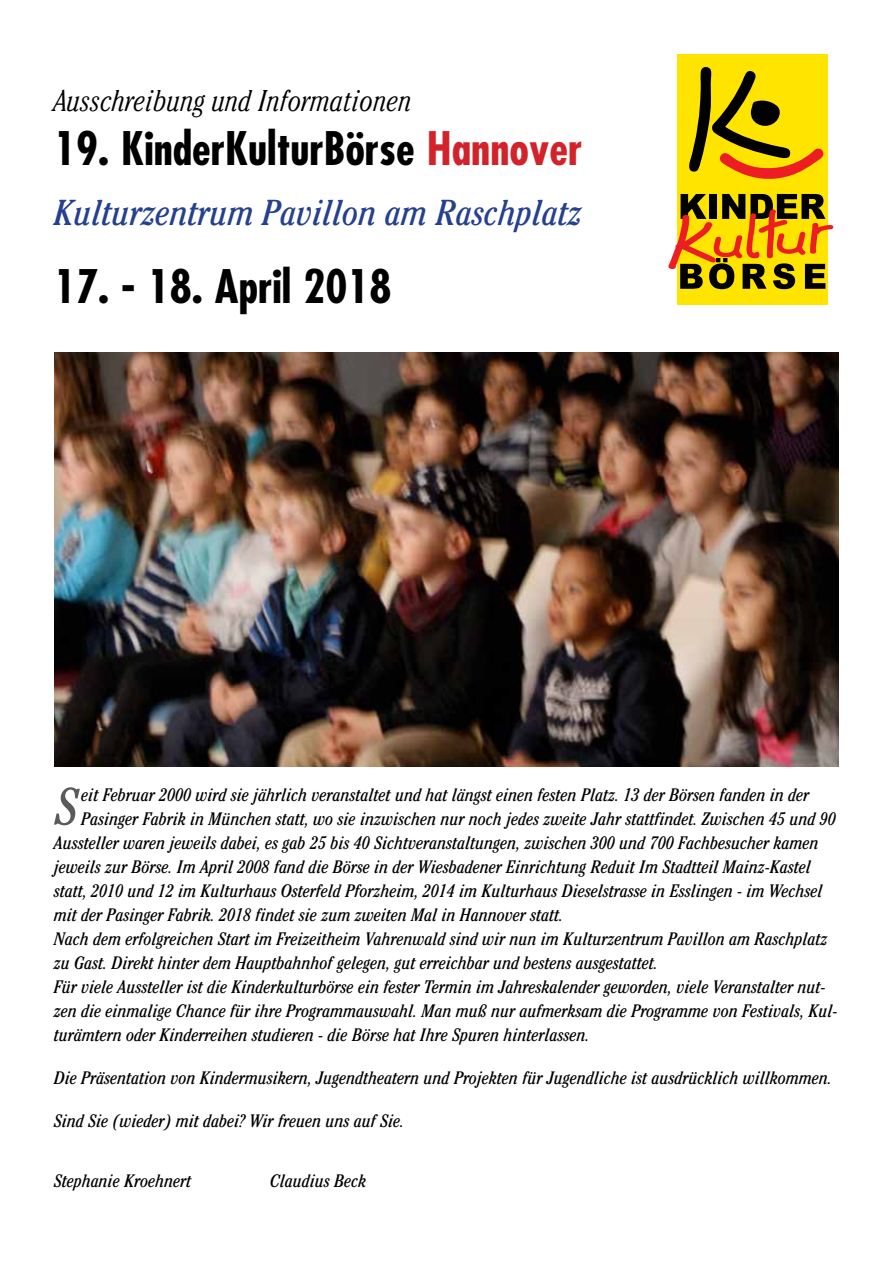
<style>
.page{position:relative;width:893px;height:1263px;background:#fff}
.page>*{position:absolute;margin:0;border:0;box-sizing:border-box;transform-origin:0 0}
.t1{font:italic condensed 52.35px "Cheltenham";color:#5a5b5d}
.t2{font:700 condensed 45px "Futura";color:#000}
.t3{font:italic condensed 36px "Cheltenham";color:#25408f}
.t4{font:italic 300 condensed 30px "Cheltenham";color:#000}
.t5{font:italic condensed 18px "Cheltenham";color:#000}
.s1{color:#d2232a}
</style>
<div class="page">
<div style="left:677px;top:54px;width:151px;height:250px;background:#ffe400"></div>
<svg style="left:689px;top:67px;width:134px;height:112px"></svg>
<svg style="left:668px;top:194px;width:165px;height:95px"></svg>
<img style="left:54px;top:353px;width:785px;height:414px">
<h3 class="t4" style="left:54px;top:83px;width:359px">Ausschreibung und Informationen</h3>
<h2 class="t2" style="left:54px;top:119px;width:530px">19. KinderKulturBörse <span class="s1">Hannover</span></h2>
<h3 class="t3" style="left:54px;top:191px;width:530px">Kulturzentrum Pavillon am Raschplatz</h3>
<h2 class="t2" style="left:54px;top:257px;width:339px">17. - 18. April 2018</h2>
<h1 class="t1" style="left:55px;top:776px;width:25px">S</h1>
<p class="t5" style="left:82px;top:784px;width:729px">eit Februar 2000 wird sie jährlich veranstaltet und hat längst einen festen Platz. 13 der Börsen fanden in der</p>
<p class="t5" style="left:82px;top:808px;width:756px">Pasinger Fabrik in München statt, wo sie inzwischen nur noch jedes zweite Jahr stattfindet. Zwischen 45 und 90</p>
<p class="t5" style="left:54px;top:832px;width:766px">Aussteller waren jeweils dabei, es gab 25 bis 40 Sichtveranstaltungen, zwischen 300 und 700 Fachbesucher kamen</p>
<p class="t5" style="left:54px;top:856px;width:759px">jeweils zur Börse. Im April 2008 fand die Börse in der Wiesbadener Einrichtung Reduit Im Stadtteil Mainz-Kastel</p>
<p class="t5" style="left:54px;top:880px;width:770px">statt, 2010 und 12 im Kulturhaus Osterfeld Pforzheim, 2014 im Kulturhaus Dieselstrasse in Esslingen - im Wechsel</p>
<p class="t5" style="left:54px;top:904px;width:511px">mit der Pasinger Fabrik. 2018 findet sie zum zweiten Mal in Hannover statt.</p>
<p class="t5" style="left:54px;top:928px;width:775px">Nach dem erfolgreichen Start im Freizeitheim Vahrenwald sind wir nun im Kulturzentrum Pavillon am Raschplatz</p>
<p class="t5" style="left:54px;top:952px;width:606px">zu Gast. Direkt hinter dem Hauptbahnhof gelegen, gut erreichbar und bestens ausgestattet.</p>
<p class="t5" style="left:54px;top:976px;width:773px">Für viele Aussteller ist die Kinderkulturbörse ein fester Termin im Jahreskalender geworden, viele Veranstalter nut-</p>
<p class="t5" style="left:54px;top:1000px;width:785px">zen die einmalige Chance für ihre Programmauswahl. Man muß nur aufmerksam die Programme von Festivals, Kul-</p>
<p class="t5" style="left:54px;top:1024px;width:537px">turämtern oder Kinderreihen studieren - die Börse hat Ihre Spuren hinterlassen.</p>
<p class="t5" style="left:54px;top:1067px;width:780px">Die Präsentation von Kindermusikern, Jugendtheatern und Projekten für Jugendliche ist ausdrücklich willkommen.</p>
<p class="t5" style="left:54px;top:1110px;width:352px">Sind Sie (wieder) mit dabei? Wir freuen uns auf Sie.</p>
<p class="t5" style="left:54px;top:1170px;width:139px">Stephanie Kroehnert</p>
<p class="t5" style="left:270px;top:1170px;width:98px">Claudius Beck</p>
</div>
